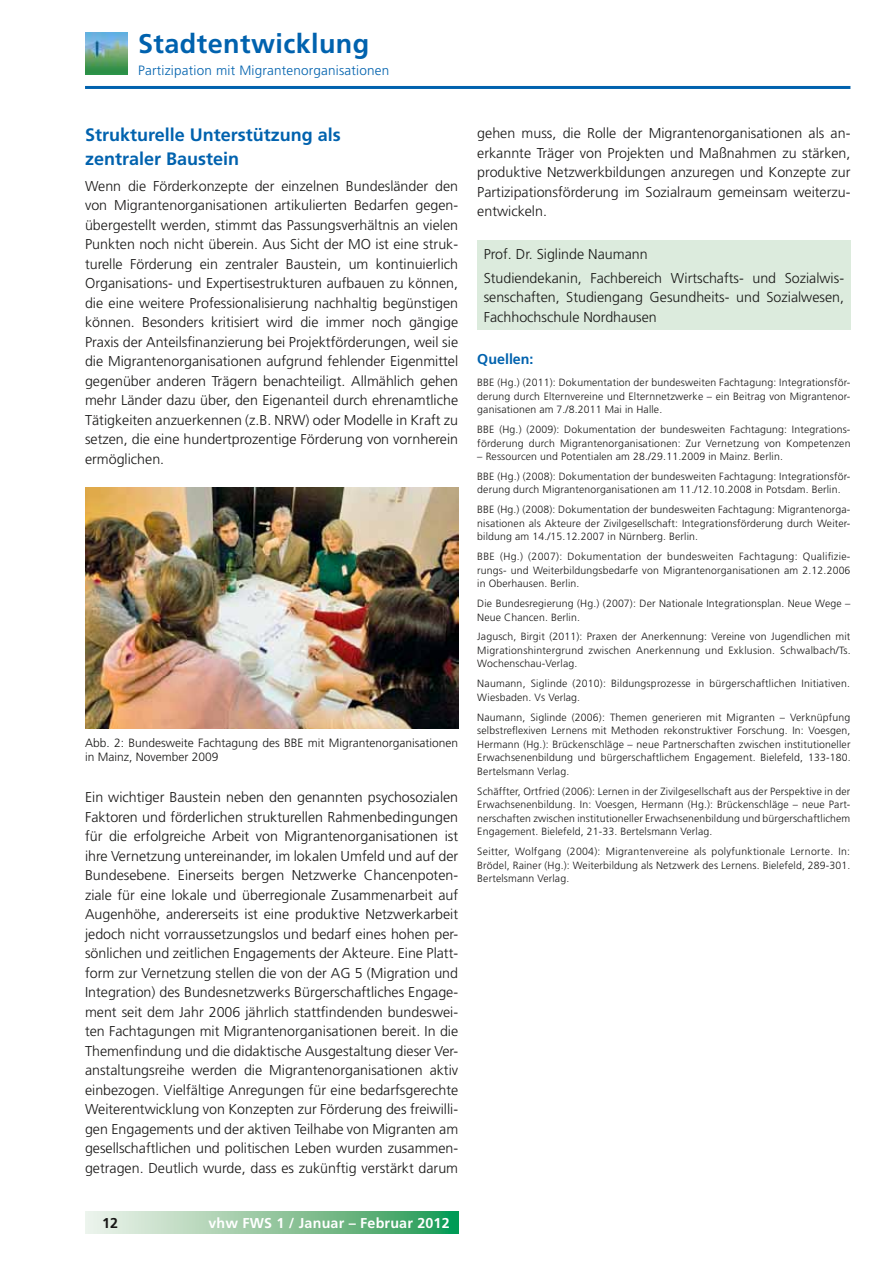
<style>
.page{position:relative;width:893px;height:1263px;background:#fff}
.page>*{position:absolute;margin:0;border:0;box-sizing:border-box;transform-origin:0 0}
.t1{font:700 27px "Frutiger LT";letter-spacing:.015em;color:#0062ae}
.t2{font:700 18px/24px "Frutiger LT";color:#0062ae}
.t3{font:300 14.25px/19.5px "Frutiger LT";color:#181716;text-align:justify}
.t4{font:700 14.25px "Frutiger LT";letter-spacing:.015em;color:#fff}
.t5{font:700 14.25px "Frutiger LT";color:#0062ae}
.t6{font:700 14.25px "Frutiger LT";color:#181716}
.t7{font:300 13.5px "Frutiger LT";letter-spacing:.015em;color:#0062ae}
.t8{font:300 12px/14.4px "Frutiger CE";color:#181716}
.t9{font:300 10.5px/13.5px "Frutiger LT";letter-spacing:.015em;color:#181716;text-align:justify}
</style>
<div class="page">
<hr style="left:85px;top:86px;width:765px;height:3px;background:#0062ae">
<svg style="left:85px;top:1212px;width:373px;height:21px;background:#8dc69f"></svg>
<img style="left:85px;top:32px;width:42px;height:43px">
<div style="left:477px;top:240px;width:373px;height:90px;background:#dcebdd"></div>
<img style="left:85px;top:488px;width:373px;height:241px">
<h1 class="t1" style="left:138px;top:28px;width:233px">Stadtentwicklung</h1>
<p class="t7" style="left:138px;top:62px;width:253px">Partizipation mit Migrantenorganisationen</p>
<p class="t2" style="left:85px;top:123px;width:257px">Strukturelle Unterstützung als zentraler Baustein</p>
<p class="t3" style="left:85px;top:176px;width:375px">Wenn die Förderkonzepte der einzelnen Bundesländer den von Migrantenorganisationen artikulierten Bedarfen gegen&shy;übergestellt werden, stimmt das Passungsverhältnis an vielen Punkten noch nicht überein. Aus Sicht der MO ist eine struk&shy;turelle Förderung ein zentraler Baustein, um kontinuierlich Organisations- und Expertisestrukturen aufbauen zu können, die eine weitere Professionalisierung nachhaltig begünstigen können. Besonders kritisiert wird die immer noch gängige Praxis der Anteilsfinanzierung bei Projektförderungen, weil sie die Migrantenorganisationen aufgrund fehlender Eigenmittel gegenüber anderen Trägern benachteiligt. Allmählich gehen mehr Länder dazu über, den Eigenanteil durch ehrenamtliche Tätigkeiten anzuerkennen (z.B. NRW) oder Modelle in Kraft zu setzen, die eine hundertprozentige Förderung von vornherein ermöglichen.</p>
<p class="t8" style="left:85px;top:735px;width:375px">Abb. 2: Bundesweite Fachtagung des BBE mit Migrantenorganisationen in Mainz, November 2009</p>
<p class="t3" style="left:85px;top:788px;width:375px">Ein wichtiger Baustein neben den genannten psychosozialen Faktoren und förderlichen strukturellen Rahmenbedingungen für die erfolgreiche Arbeit von Migrantenorganisationen ist ihre Vernetzung untereinander, im lokalen Umfeld und auf der Bundesebene. Einerseits bergen Netzwerke Chancenpoten&shy;ziale für eine lokale und überregionale Zusammenarbeit auf Augenhöhe, andererseits ist eine produktive Netzwerkarbeit jedoch nicht vorraussetzungslos und bedarf eines hohen per&shy;sönlichen und zeitlichen Engagements der Akteure. Eine Platt&shy;form zur Vernetzung stellen die von der AG 5 (Migration und Integration) des Bundesnetzwerks Bürgerschaftliches Engage&shy;ment seit dem Jahr 2006 jährlich stattfindenden bundeswei&shy;ten Fachtagungen mit Migrantenorganisationen bereit. In die Themenfindung und die didaktische Ausgestaltung dieser Ver&shy;anstaltungsreihe werden die Migrantenorganisationen aktiv einbezogen. Vielfältige Anregungen für eine bedarfsgerechte Weiterentwicklung von Konzepten zur Förderung des freiwilli&shy;gen Engagements und der aktiven Teilhabe von Migranten am gesellschaftlichen und politischen Leben wurden zusammen&shy;getragen. Deutlich wurde, dass es zukünftig verstärkt darum</p>
<p class="t6" style="left:102px;top:1214px;width:18px">12</p>
<p class="t4" style="left:208px;top:1214px;width:243px">vhw FWS 1 / Januar – Februar 2012</p>
<p class="t3" style="left:477px;top:124px;width:375px">gehen muss, die Rolle der Migrantenorganisationen als an&shy;erkannte Träger von Projekten und Maßnahmen zu stärken, produktive Netzwerkbildungen anzuregen und Konzepte zur Partizipationsförderung im Sozialraum gemeinsam weiterzu&shy;entwickeln.</p>
<p class="t3" style="left:484px;top:242px;width:362px;line-height:23.7px">Prof. Dr. Siglinde Naumann<br>Studiendekanin, Fachbereich Wirtschafts- und Sozialwis-</p>
<p class="t3" style="left:484px;top:288px;width:362px">senschaften, Studiengang Gesundheits- und Sozialwesen,<br>Fachhochschule Nordhausen</p>
<p class="t5" style="left:477px;top:351px;width:58px">Quellen:</p>
<p class="t9" style="left:477px;top:376px;width:375px">BBE (Hg.) (2011): Dokumentation der bundesweiten Fachtagung: Integrationsför&shy;derung durch Elternvereine und Elternnetzwerke – ein Beitrag von Migrantenor&shy;ganisationen am 7./8.2011 Mai in Halle.</p>
<p class="t9" style="left:477px;top:423px;width:375px">BBE (Hg.) (2009): Dokumentation der bundesweiten Fachtagung: Integrations&shy;förderung durch Migrantenorganisationen: Zur Vernetzung von Kompetenzen</p>
<p class="t9" style="left:477px;top:447px;width:375px;line-height:20px">– Ressourcen und Potentialen am 28./29.11.2009 in Mainz. Berlin.<br>BBE (Hg.) (2008): Dokumentation der bundesweiten Fachtagung: Integrationsför-</p>
<p class="t9" style="left:477px;top:480px;width:375px;line-height:20px">derung durch Migrantenorganisationen am 11./12.10.2008 in Potsdam. Berlin.<br>BBE (Hg.) (2008): Dokumentation der bundesweiten Fachtagung: Migrantenorga-</p>
<p class="t9" style="left:477px;top:517px;width:375px">nisationen als Akteure der Zivilgesellschaft: Integrationsförderung durch Weiter&shy;bildung am 14./15.12.2007 in Nürnberg. Berlin.</p>
<p class="t9" style="left:477px;top:550px;width:375px">BBE (Hg.) (2007): Dokumentation der bundesweiten Fachtagung: Qualifizie&shy;rungs- und Weiterbildungsbedarfe von Migrantenorganisationen am 2.12.2006 in Oberhausen. Berlin.</p>
<p class="t9" style="left:477px;top:597px;width:375px">Die Bundesregierung (Hg.) (2007): Der Nationale Integrationsplan. Neue Wege –<br>Neue Chancen. Berlin.</p>
<p class="t9" style="left:477px;top:630px;width:375px">Jagusch, Birgit (2011): Praxen der Anerkennung: Vereine von Jugendlichen mit Migrationshintergrund zwischen Anerkennung und Exklusion. Schwalbach/Ts.<br>Wochenschau-Verlag.</p>
<p class="t9" style="left:477px;top:677px;width:374px">Naumann, Siglinde (2010): Bildungsprozesse in bürgerschaftlichen Initiativen.<br>Wiesbaden. Vs Verlag.</p>
<p class="t9" style="left:477px;top:710px;width:375px">Naumann, Siglinde (2006): Themen generieren mit Migranten – Verknüpfung selbstreflexiven Lernens mit Methoden rekonstruktiver Forschung. In: Voesgen, Hermann (Hg.): Brückenschläge – neue Partnerschaften zwischen institutioneller Erwachsenenbildung und bürgerschaftlichem Engagement. Bielefeld, 133-180.<br>Bertelsmann Verlag.</p>
<p class="t9" style="left:477px;top:784px;width:375px">Schäffter, Ortfried (2006): Lernen in der Zivilgesellschaft aus der Perspektive in der Erwachsenenbildung. In: Voesgen, Hermann (Hg.): Brückenschläge – neue Part&shy;nerschaften zwischen institutioneller Erwachsenenbildung und bürgerschaftlichem Engagement. Bielefeld, 21-33. Bertelsmann Verlag.</p>
<p class="t9" style="left:477px;top:845px;width:375px">Seitter, Wolfgang (2004): Migrantenvereine als polyfunktionale Lernorte. In:<br>Brödel, Rainer (Hg.): Weiterbildung als Netzwerk des Lernens. Bielefeld, 289-301.<br>Bertelsmann Verlag.</p>
</div>
